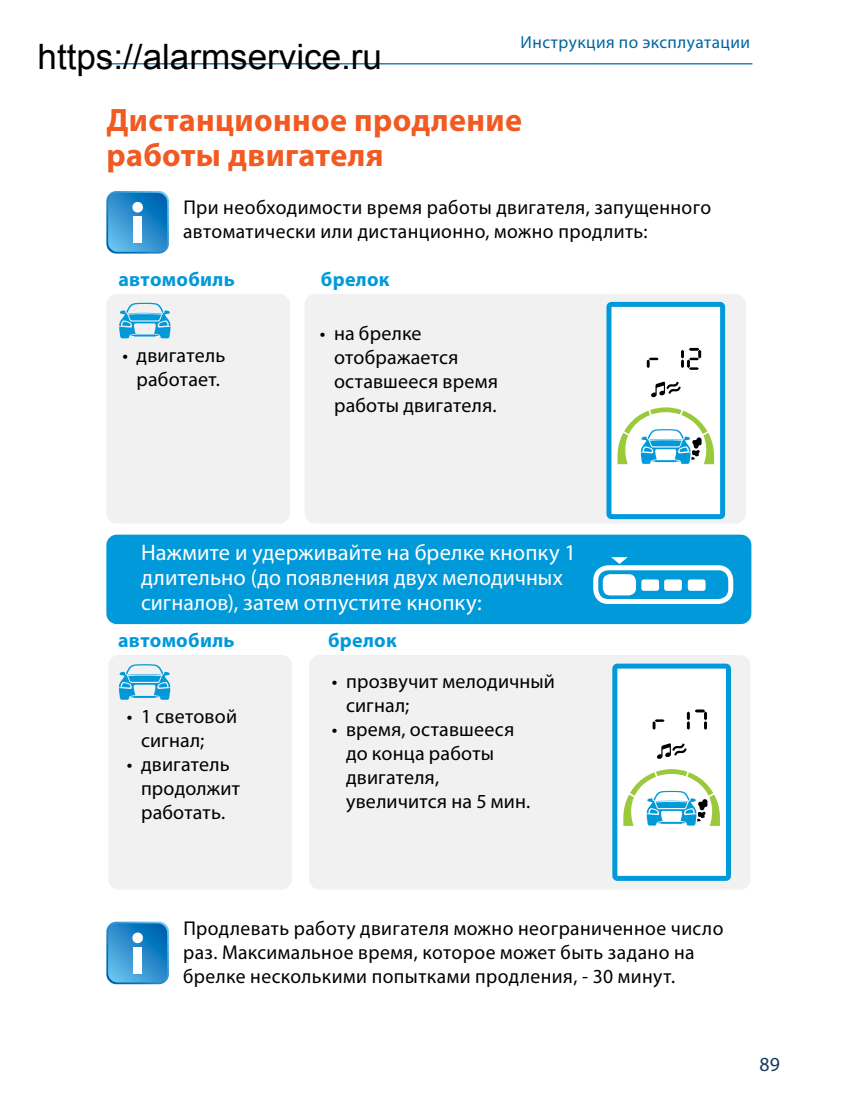
<style>
.page{position:relative;width:851px;height:1099px;background:#fff}
.page>*{position:absolute;margin:0;border:0;box-sizing:border-box;transform-origin:0 0}
.t1{font:700 32.5px/35px "Myriad Pro";letter-spacing:.01em;color:#f15a22}
.t2{font:22.5px/25px "Myriad Pro";letter-spacing:.005em;color:#fff}
.t3{font:20px/24px "Myriad Pro";letter-spacing:.015em;color:#000}
.t4{font:700 20px "Myriad Pro";letter-spacing:.015em;color:#0099da}
.t5{font:20px "Myriad Pro";color:#17395e}
.t6{font:17.5px "Myriad Pro";letter-spacing:.025em;color:#0066a0}
</style>
<div class="page">
<hr style="left:106px;top:63px;width:646px;height:1px;background:#0066a0">
<svg style="left:106px;top:191px;width:63px;height:62px"></svg>
<div style="left:132px;top:202px;width:11px;height:10px;background:#fff;border-radius:50%"></div>
<div style="left:133px;top:216px;width:9px;height:27px;background:#fff"></div>
<div style="left:106px;top:294px;width:184px;height:229px;background:#f1f1f2;border-radius:11px"></div>
<div style="left:304px;top:294px;width:441px;height:229px;background:#f1f1f2;border-radius:11px"></div>
<div style="left:609px;top:304px;width:113px;height:212px;background:#fff;border-radius:2px"></div>
<div style="left:606px;top:302px;width:119px;height:217px;border:5px solid #0099da;border-radius:2px"></div>
<svg style="left:646px;top:358px;width:12px;height:10px"></svg>
<svg style="left:681px;top:348px;width:20px;height:22px"></svg>
<svg style="left:651px;top:381px;width:29px;height:16px"></svg>
<svg style="left:617px;top:407px;width:97px;height:57px"></svg>
<svg style="left:119px;top:303px;width:51px;height:35px"></svg>
<div style="left:106px;top:534px;width:645px;height:90px;background:#0099da;border-radius:11px"></div>
<div style="left:108px;top:655px;width:184px;height:234px;background:#f1f1f2;border-radius:11px"></div>
<div style="left:309px;top:655px;width:441px;height:234px;background:#f1f1f2;border-radius:11px"></div>
<div style="left:614px;top:666px;width:114px;height:212px;background:#fff;border-radius:2px"></div>
<div style="left:612px;top:663px;width:118px;height:217px;border:5px solid #0099da;border-radius:2px"></div>
<svg style="left:652px;top:719px;width:12px;height:10px"></svg>
<svg style="left:686px;top:709px;width:21px;height:20px"></svg>
<svg style="left:657px;top:743px;width:29px;height:16px"></svg>
<svg style="left:623px;top:769px;width:96px;height:56px"></svg>
<div style="left:593px;top:565px;width:140px;height:39px;border:5px solid #fff;border-radius:12px"></div>
<div style="left:602px;top:574px;width:34px;height:21px;background:#fff;border-radius:7px"></div>
<div style="left:641px;top:579px;width:18px;height:12px;background:#fff;border-radius:2px"></div>
<div style="left:664px;top:579px;width:17px;height:12px;background:#fff;border-radius:2px"></div>
<div style="left:687px;top:579px;width:18px;height:12px;background:#fff;border-radius:2px"></div>
<svg style="left:611px;top:557px;width:16px;height:7px"></svg>
<svg style="left:119px;top:664px;width:51px;height:35px"></svg>
<svg style="left:106px;top:921px;width:63px;height:63px"></svg>
<div style="left:132px;top:932px;width:11px;height:11px;background:#fff;border-radius:50%"></div>
<div style="left:133px;top:947px;width:9px;height:26px;background:#fff"></div>
<p class="t6" style="left:520px;top:32px;width:231px">Инструкция по эксплуатации</p>
<h1 class="t1" style="left:106px;top:101px;width:417px">Дистанционное продление работы двигателя</h1>
<p class="t3" style="left:183px;top:195px;width:529px">При необходимости время работы двигателя, запущенного автоматически или дистанционно, можно продлить:</p>
<p class="t4" style="left:118px;top:266px;width:118px">автомобиль</p>
<p class="t4" style="left:321px;top:266px;width:70px">брелок</p>
<p class="t3" style="left:122px;top:343px;width:104px;text-align:center">• двигатель работает.</p>
<p class="t3" style="left:334px;top:320px;width:165px;text-indent:-14px">• на брелке отображается оставшееся время работы двигателя.</p>
<p class="t2" style="left:141px;top:539px;width:436px">Нажмите и удерживайте на брелке кнопку 1 длительно (до появления двух мелодичных сигналов), затем отпустите кнопку:</p>
<p class="t4" style="left:118px;top:627px;width:118px">автомобиль</p>
<p class="t4" style="left:328px;top:627px;width:70px">брелок</p>
<p class="t3" style="left:141px;top:704px;width:97px;text-indent:-14px">• 1 световой сигнал;</p>
<p class="t3" style="left:141px;top:752px;width:101px;text-indent:-14px">• двигатель продолжит работать.</p>
<p class="t3" style="left:346px;top:669px;width:210px;text-indent:-14px">• прозвучит мелодичный сигнал;</p>
<p class="t3" style="left:346px;top:717px;width:186px;text-indent:-14px">• время, оставшееся до конца работы двигателя, увеличится на 5 мин.</p>
<p class="t3" style="left:183px;top:915px;width:541px">Продлевать работу двигателя можно неограниченное число раз. Максимальное время, которое может быть задано на брелке несколькими попытками продления, - 30 минут.</p>
<p class="t5" style="left:759px;top:1052px;width:22px">89</p>
</div>
